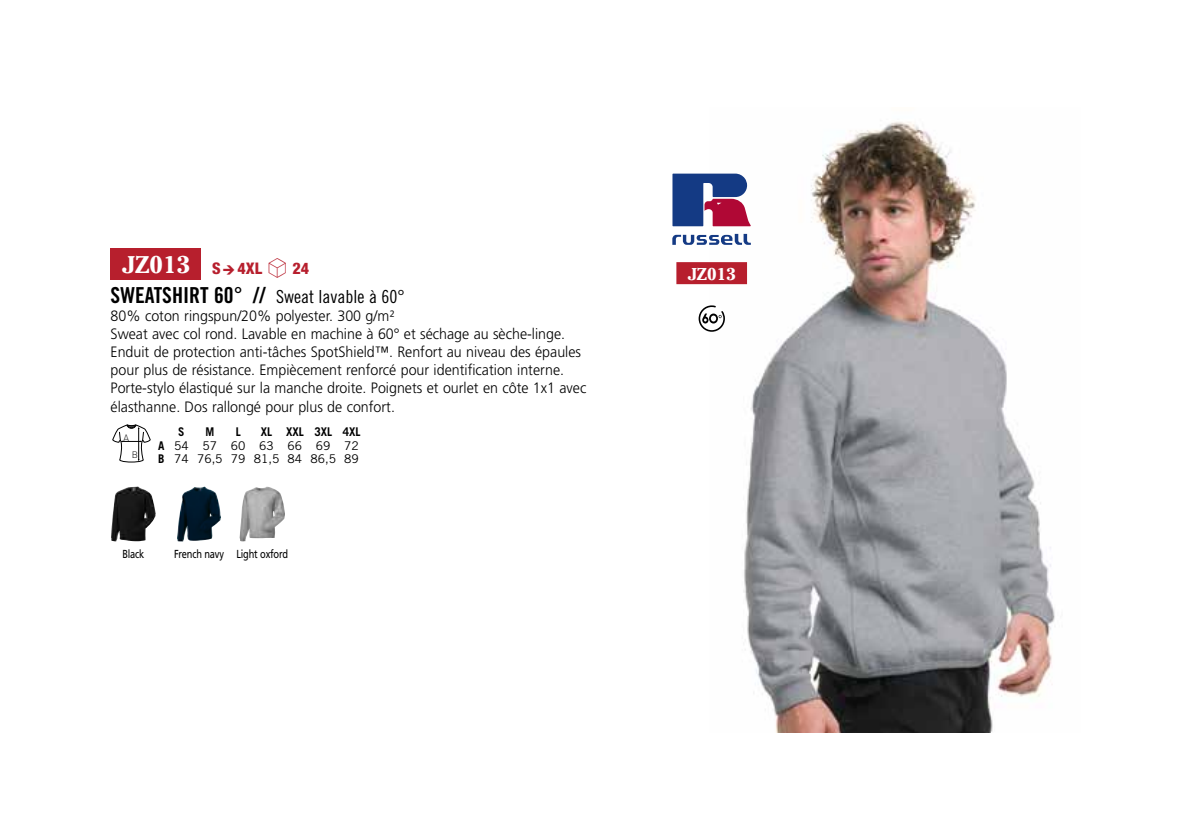
<style>
.page{position:relative;width:1191px;height:840px;background:#fff}
.page>*{position:absolute;margin:0;border:0;box-sizing:border-box;transform-origin:0 0}
.t1{font:700 24px "Cheltenham LT";color:#fff}
.t2{font:18px "Trade Gothic LT Cond Eighteen";color:#000}
.t3{font:700 17px "Cheltenham LT";color:#fff}
.t4{font:800 condensed 16px "Helvetica Neue LT";color:#b71f2d}
.t5{font:300 15px/18px "Frutiger LT";color:#000;scale:.95 1}
.t6{font:12px/13.6px "Trade Gothic LT";color:#000}
.t7{font:700 12px "Trade Gothic LT";color:#000;scale:.95 1}
.t8{font:11.6px "Frutiger LT";letter-spacing:-.02em;color:#000;scale:.8 1}
.t9{font:300 9.2px "DIN";color:#000}
.s1{font-family:"Trade Gothic LT Bold Cond Twenty";font-size:22px}
.s2{font-family:"Communications P06";font-weight:400;font-stretch:normal}
.s3{font-family:"Linotype Shapeshifter";font-weight:400;font-stretch:normal;font-size:26px}
.s4{font-weight:700}
</style>
<div class="page">
<img style="left:710px;top:122px;width:345px;height:609px">
<div style="left:111px;top:248px;width:90px;height:31px;background:#b71f2d"></div>
<svg style="left:112px;top:424px;width:38px;height:38px"></svg>
<svg style="left:672px;top:173px;width:78px;height:53px;background:#615087"></svg>
<svg style="left:672px;top:234px;width:79px;height:11px"></svg>
<div style="left:676px;top:262px;width:71px;height:22px;background:#b71f2d"></div>
<div style="left:697px;top:304px;width:29px;height:28px;background:#fff;border-radius:50%"></div>
<svg style="left:698px;top:304px;width:27px;height:28px"></svg>
<img style="left:111px;top:486px;width:45px;height:55px">
<img style="left:177px;top:486px;width:44px;height:55px">
<img style="left:239px;top:486px;width:46px;height:55px">
<h1 class="t1" style="left:122px;top:250px;width:69px">JZ013</h1>
<p class="t2" style="left:111px;top:286px;width:295px"><span class="s1">SWEATSHIRT 60° //</span> Sweat lavable à 60°</p>
<p class="t5" style="left:111px;top:307px;width:502px">80% coton ringspun/20% polyester. 300 g/m²<br>Sweat avec col rond. Lavable en machine à 60° et séchage au sèche-linge.<br>Enduit de protection anti-tâches SpotShield™. Renfort au niveau des épaules pour plus de résistance. Empiècement renforcé pour identification interne.<br>Porte-stylo élastiqué sur la manche droite. Poignets et ourlet en côte 1x1 avec élasthanne. Dos rallongé pour plus de confort.</p>
<p class="t9" style="left:123px;top:431px;width:7px">A</p>
<p class="t9" style="left:132px;top:448px;width:8px">B</p>
<p class="t4" style="left:212px;top:258px;width:99px">S<span class="s2">a</span>4XL <span class="s3">S</span> 24</p>
<p class="t6" style="left:158px;top:424px;width:204px;text-indent:103px"><span class="s4">XL XXL 3XL 4XL<br>A</span> 54 57 60 63 66 69 72<br><span class="s4">B</span> 74 76,5 79 81,5 84 86,5 89</p>
<p class="t7" style="left:178px;top:424px;width:8px">S</p>
<p class="t7" style="left:205px;top:424px;width:11px">M</p>
<p class="t7" style="left:236px;top:424px;width:7px">L</p>
<p class="t8" style="left:122px;top:546px;width:29px">Black</p>
<p class="t8" style="left:174px;top:546px;width:144px">French navy Light oxford</p>
<p class="t3" style="left:687px;top:263px;width:49px">JZ013</p>
</div>
